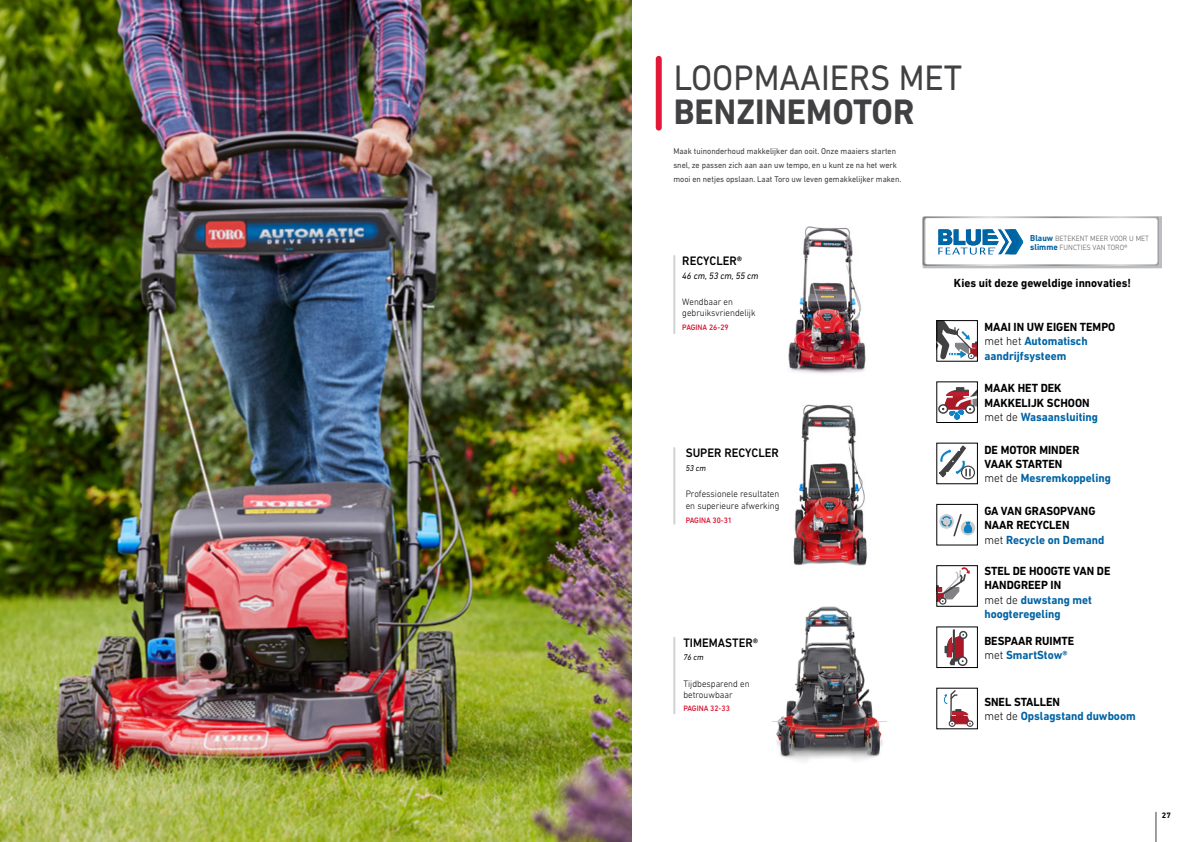
<style>
.page{position:relative;width:1191px;height:842px;background:#fff}
.page>*{position:absolute;margin:0;border:0;box-sizing:border-box;transform-origin:0 0}
.t1{font:36px "DIN Next LT Pro";color:#414042;scale:.95 1}
.t2{font:700 36px "DIN Next LT Pro";color:#414042;scale:.95 1}
.t3{font:500 12.5px "DIN Next LT Pro";color:#000;scale:.95 1}
.t4{font:700 12px/14.4px "DIN Next LT Pro";color:#000;scale:.95 1}
.t5{font:700 12px/14.4px "DIN Next LT Pro";color:#0063a4;scale:.95 1}
.t6{font:300 9.5px/11px "DIN Next LT Pro";color:#000;scale:.95 1}
.t7{font:italic 9.5px "DIN Next LT Pro";color:#000;scale:.95 1}
.t8{font:8.5px/14px "DIN Next LT Pro";color:#414042;scale:.95 1}
.t9{font:italic 8.5px "DIN Next LT Pro";color:#000;scale:.95 1}
.t10{font:500 8px "DIN Next LT Pro";color:#db1736;scale:.95 1}
.t11{font:700 8px "DIN Next LT Pro";color:#000}
.t12{font:300 7.7px/8.8px "DIN Next LT Pro";color:#58595b;scale:.95 1}
.s1{font-weight:700;font-size:8.8px;color:#0063a4}
.s2{color:#000}
.s3{font-weight:300;color:#000}
.s4{font-weight:300}
.s5{color:#0063a4}
</style>
<div class="page">
<img style="left:793px;top:404px;width:75px;height:162px">
<img style="left:788px;top:226px;width:78px;height:148px">
<img style="left:0;top:0;width:631px;height:842px">
<img style="left:772px;top:606px;width:114px;height:155px">
<div style="left:656px;top:59px;width:6px;height:69px;background:#e11837"></div>
<hr style="left:673px;top:256px;width:2px;height:77px;background:#d1d3d4">
<hr style="left:673px;top:448px;width:2px;height:76px;background:#d1d3d4">
<hr style="left:673px;top:638px;width:2px;height:75px;background:#d1d3d4">
<svg style="left:938px;top:322px;width:37px;height:37px"></svg>
<div style="left:936px;top:320px;width:41px;height:41px;border:1px solid #000"></div>
<div style="left:938px;top:404px;width:10px;height:10px;border:1px solid #414042;border-radius:50%"></div>
<svg style="left:941px;top:387px;width:34px;height:32px"></svg>
<svg style="left:961px;top:466px;width:13px;height:13px"></svg>
<div style="left:961px;top:465px;width:14px;height:14px;border:1px solid #414042;border-radius:50%"></div>
<svg style="left:939px;top:446px;width:31px;height:31px"></svg>
<div style="left:938px;top:513px;width:16px;height:16px;border:1px solid #fff;border-radius:50%"></div>
<svg style="left:960px;top:520px;width:15px;height:16px"></svg>
<div style="left:960px;top:520px;width:16px;height:16px;border:1px solid #fff;border-radius:50%"></div>
<svg style="left:940px;top:513px;width:32px;height:24px"></svg>
<div style="left:939px;top:598px;width:7px;height:7px;border:1px solid #414042;border-radius:50%"></div>
<svg style="left:938px;top:567px;width:31px;height:35px"></svg>
<div style="left:936px;top:565px;width:41px;height:41px;border:1px solid #000"></div>
<div style="left:959px;top:631px;width:8px;height:8px;border:1px solid #414042;border-radius:50%"></div>
<div style="left:957px;top:656px;width:10px;height:10px;border:1px solid #414042;border-radius:50%"></div>
<svg style="left:944px;top:632px;width:22px;height:33px"></svg>
<hr style="left:952px;top:630px;width:3px;height:34px;background:#414042">
<div style="left:966px;top:720px;width:7px;height:7px;border:1px solid #414042;border-radius:50%"></div>
<div style="left:948px;top:720px;width:7px;height:7px;border:1px solid #414042;border-radius:50%"></div>
<svg style="left:943px;top:690px;width:30px;height:36px"></svg>
<img style="left:922px;top:216px;width:240px;height:52px">
<svg style="left:922px;top:216px;width:237px;height:50px"></svg>
<img style="left:1009px;top:229px;width:14px;height:25px">
<hr style="left:1155px;top:812px;width:1px;height:30px;background:#414042">
<h1 class="t1" style="left:673px;top:57px;width:305px">LOOPMAAIERS MET</h1>
<h1 class="t2" style="left:673px;top:90px;width:255px">BENZINEMOTOR</h1>
<p class="t8" style="left:673px;top:144px;width:241px">Maak tuinonderhoud makkelijker dan ooit. Onze maaiers starten snel, ze passen zich aan aan uw tempo, en u kunt ze na het werk mooi en netjes opslaan. Laat Toro uw leven gemakkelijker maken.</p>
<p class="t12" style="left:1030px;top:234px;width:127px"><span class="s1">Blauw</span> BETEKENT MEER VOOR U MET <span class="s1">slimme</span> FUNCTIES VAN TORO®</p>
<p class="t3" style="left:682px;top:254px;width:65px">RECYCLER®</p>
<p class="t7" style="left:682px;top:270px;width:82px">46 cm, 53 cm, 55 cm</p>
<p class="t6" style="left:682px;top:296px;width:79px">Wendbaar en gebruiksvriendelijk</p>
<p class="t10" style="left:682px;top:322px;width:50px">PAGINA 26-29</p>
<p class="t3" style="left:685px;top:446px;width:100px">SUPER RECYCLER</p>
<p class="t9" style="left:685px;top:463px;width:23px">53 cm</p>
<p class="t6" style="left:685px;top:488px;width:100px;line-height:12px">Professionele resultaten en superieure afwerking</p>
<p class="t10" style="left:685px;top:515px;width:50px">PAGINA 30-31</p>
<p class="t3" style="left:683px;top:636px;width:80px">TIMEMASTER®</p>
<p class="t9" style="left:683px;top:653px;width:23px">76 cm</p>
<p class="t6" style="left:683px;top:678px;width:71px">Tijdbesparend en betrouwbaar</p>
<p class="t10" style="left:683px;top:704px;width:50px">PAGINA 32-33</p>
<p class="t4" style="left:954px;top:276px;width:188px">Kies uit deze geweldige innovaties!</p>
<p class="t5" style="left:984px;top:320px;width:139px"><span class="s2">MAAI IN UW EIGEN TEMPO </span><span class="s3">met het</span> Automatisch aandrijfsysteem</p>
<p class="t4" style="left:984px;top:381px;width:121px">MAAK HET DEK<br>MAKKELIJK SCHOON <span class="s4">met de</span> <span class="s5">Wasaansluiting</span></p>
<p class="t4" style="left:984px;top:442px;width:135px">DE MOTOR MINDER<br>VAAK STARTEN<br><span class="s4">met de</span> <span class="s5">Mesremkoppeling</span></p>
<p class="t4" style="left:984px;top:503px;width:128px">GA VAN GRASOPVANG<br>NAAR RECYCLEN<br><span class="s4">met</span> <span class="s5">Recycle on Demand</span></p>
<p class="t4" style="left:984px;top:563px;width:134px">STEL DE HOOGTE VAN DE<br>HANDGREEP IN<br><span class="s4">met de</span> <span class="s5">duwstang met hoogteregeling</span></p>
<p class="t4" style="left:984px;top:633px;width:96px">BESPAAR RUIMTE <span class="s4">met</span> <span class="s5">SmartStow®</span></p>
<p class="t5" style="left:984px;top:694px;width:161px"><span class="s2">SNEL STALLEN<br></span><span class="s3">met de</span> Opslagstand duwboom</p>
<p class="t11" style="left:1162px;top:810px;width:10px">27</p>
</div>
